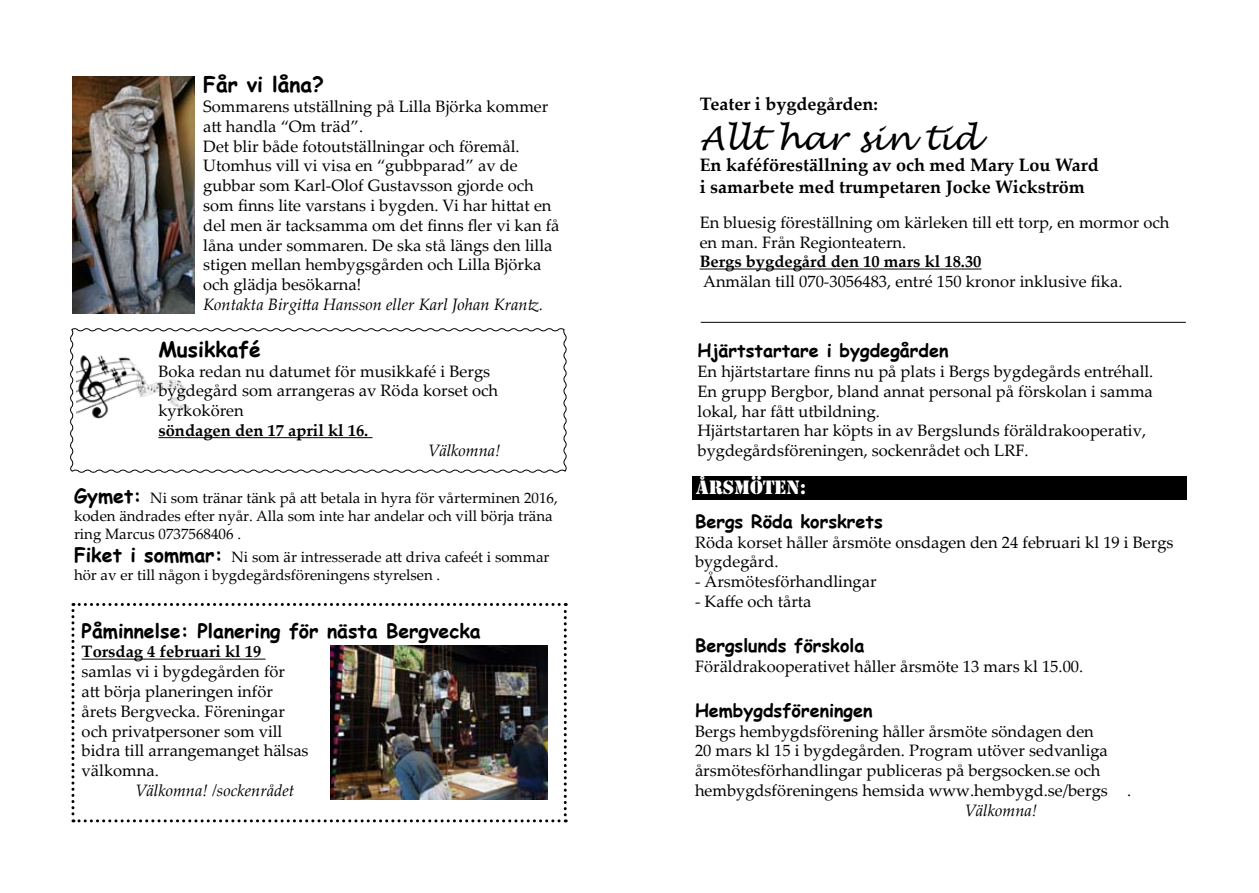
<style>
.page{position:relative;width:1259px;height:893px;background:#fff}
.page>*{position:absolute;margin:0;border:0;box-sizing:border-box;transform-origin:0 0}
.t1{font:italic 33px "Lucida Handwriting";color:#000}
.t2{font:700 21px "Comic Sans MS";color:#000}
.t3{font:700 19.5px "Comic Sans MS";color:#000}
.t4{font:700 18px/21.6px "Palatino Linotype";color:#000}
.t5{font:700 18px "Comic Sans MS";color:#000}
.t6{font:18px "Stencil Std";color:#fff}
.t7{font:16.5px/19.8px "Palatino Linotype";color:#000}
.t8{font:italic 16.5px "Palatino Linotype";color:#000}
.t9{font:700 16.5px "Palatino Linotype";color:#000}
.t10{font:15px/18px "Palatino Linotype";color:#000}
.s1{font-family:"Comic Sans MS";font-weight:700;font-size:19.5px}
</style>
<div class="page">
<svg style="left:71px;top:603px;width:496px;height:219px"></svg>
<hr style="left:82px;top:659px;width:183px;height:1px;background:#000">
<img style="left:331px;top:645px;width:216px;height:154px">
<hr style="left:699px;top:269px;width:282px;height:1px;background:#000">
<svg style="left:70px;top:328px;width:497px;height:145px"></svg>
<img style="left:72px;top:77px;width:122px;height:237px">
<div style="left:692px;top:476px;width:494px;height:24px;background:#000"></div>
<hr style="left:701px;top:322px;width:484px;height:1px;background:#000">
<p class="t2" style="left:203px;top:69px;width:122px">Får vi låna?</p>
<p class="t7" style="left:203px;top:96px;width:358px">Sommarens utställning på Lilla Björka kommer att handla “Om träd”.<br>Det blir både fotoutställningar och föremål.<br>Utomhus vill vi visa en “gubbparad” av de gubbar som Karl-Olof Gustavsson gjorde och som finns lite varstans i bygden. Vi har hittat en del men är tacksamma om det finns fler vi kan få låna under sommaren. De ska stå längs den lilla stigen mellan hembygsgården och Lilla Björka och glädja besökarna!</p>
<p class="t8" style="left:203px;top:293px;width:341px">Kontakta Birgitta Hansson eller Karl Johan Krantz.</p>
<p class="t2" style="left:158px;top:334px;width:104px">Musikkafé</p>
<p class="t7" style="left:158px;top:360px;width:341px">Boka redan nu datumet för musikkafé i Bergs bygdegård som arrangeras av Röda korset och kyrkokören</p>
<p class="t9" style="left:158px;top:419px;width:211px">söndagen den 17 april kl 16.</p>
<p class="t8" style="left:428px;top:438px;width:74px">Välkomna!</p>
<p class="t10" style="left:74px;top:488px;width:485px"><span class="s1">Gymet:</span> Ni som tränar tänk på att betala in hyra för vårterminen 2016, koden ändrades efter nyår. Alla som inte har andelar och vill börja träna ring Marcus 0737568406 .</p>
<p class="t10" style="left:74px;top:548px;width:477px"><span class="s1">Fiket i sommar:</span> Ni som är intresserade att driva cafeét i sommar hör av er till någon i bygdegårdsföreningens styrelsen .</p>
<p class="t3" style="left:82px;top:616px;width:401px">Påminnelse: Planering för nästa Bergvecka</p>
<p class="t9" style="left:82px;top:640px;width:181px">Torsdag 4 februari kl 19</p>
<p class="t7" style="left:82px;top:661px;width:228px">samlas vi i bygdegården för<br>att börja planeringen inför årets Bergvecka. Föreningar och privatpersoner som vill bidra till arrangemanget hälsas välkomna.</p>
<p class="t8" style="left:136px;top:779px;width:160px">Välkomna! /sockenrådet</p>
<p class="t4" style="left:699px;top:93px;width:180px">Teater i bygdegården:</p>
<h1 class="t1" style="left:699px;top:118px;width:281px">Allt har sin tid</h1>
<p class="t4" style="left:699px;top:154px;width:401px">En kaféföreställning av och med Mary Lou Ward i samarbete med trumpetaren Jocke Wickström</p>
<p class="t7" style="left:699px;top:212px;width:471px">En bluesig föreställning om kärleken till ett torp, en mormor och en man. Från Regionteatern.</p>
<p class="t9" style="left:699px;top:250px;width:283px">Bergs bygdegård den 10 mars kl 18.30</p>
<p class="t7" style="left:703px;top:271px;width:421px">Anmälan till 070-3056483, entré 150 kronor inklusive fika.</p>
<p class="t5" style="left:697px;top:337px;width:253px">Hjärtstartare i bygdegården</p>
<p class="t7" style="left:697px;top:361px;width:457px">En hjärtstartare finns nu på plats i Bergs bygdegårds entréhall.<br>En grupp Bergbor, bland annat personal på förskolan i samma lokal, har fått utbildning.<br>Hjärtstartaren har köpts in av Bergslunds föräldrakooperativ, bygdegårdsföreningen, sockenrådet och LRF.</p>
<p class="t6" style="left:696px;top:476px;width:112px">ÅRSMÖTEN:</p>
<p class="t5" style="left:695px;top:508px;width:189px">Bergs Röda korskrets</p>
<p class="t7" style="left:695px;top:531px;width:480px">Röda korset håller årsmöte onsdagen den 24 februari kl 19 i Bergs bygdegård.</p>
<p class="t7" style="left:695px;top:571px;width:183px">- Årsmötesförhandlingar</p>
<p class="t7" style="left:695px;top:591px;width:118px">- Kaffe och tårta</p>
<p class="t5" style="left:695px;top:632px;width:171px">Bergslunds förskola</p>
<p class="t7" style="left:695px;top:656px;width:390px">Föräldrakooperativet håller årsmöte 13 mars kl 15.00.</p>
<p class="t5" style="left:695px;top:697px;width:179px">Hembygdsföreningen</p>
<p class="t7" style="left:695px;top:720px;width:438px">Bergs hembygdsförening håller årsmöte söndagen den<br>20 mars kl 15 i bygdegården. Program utöver sedvanliga årsmötesförhandlingar publiceras på bergsocken.se och hembygdsföreningens hemsida www.hembygd.se/bergs .</p>
<p class="t8" style="left:965px;top:798px;width:74px">Välkomna!</p>
</div>
